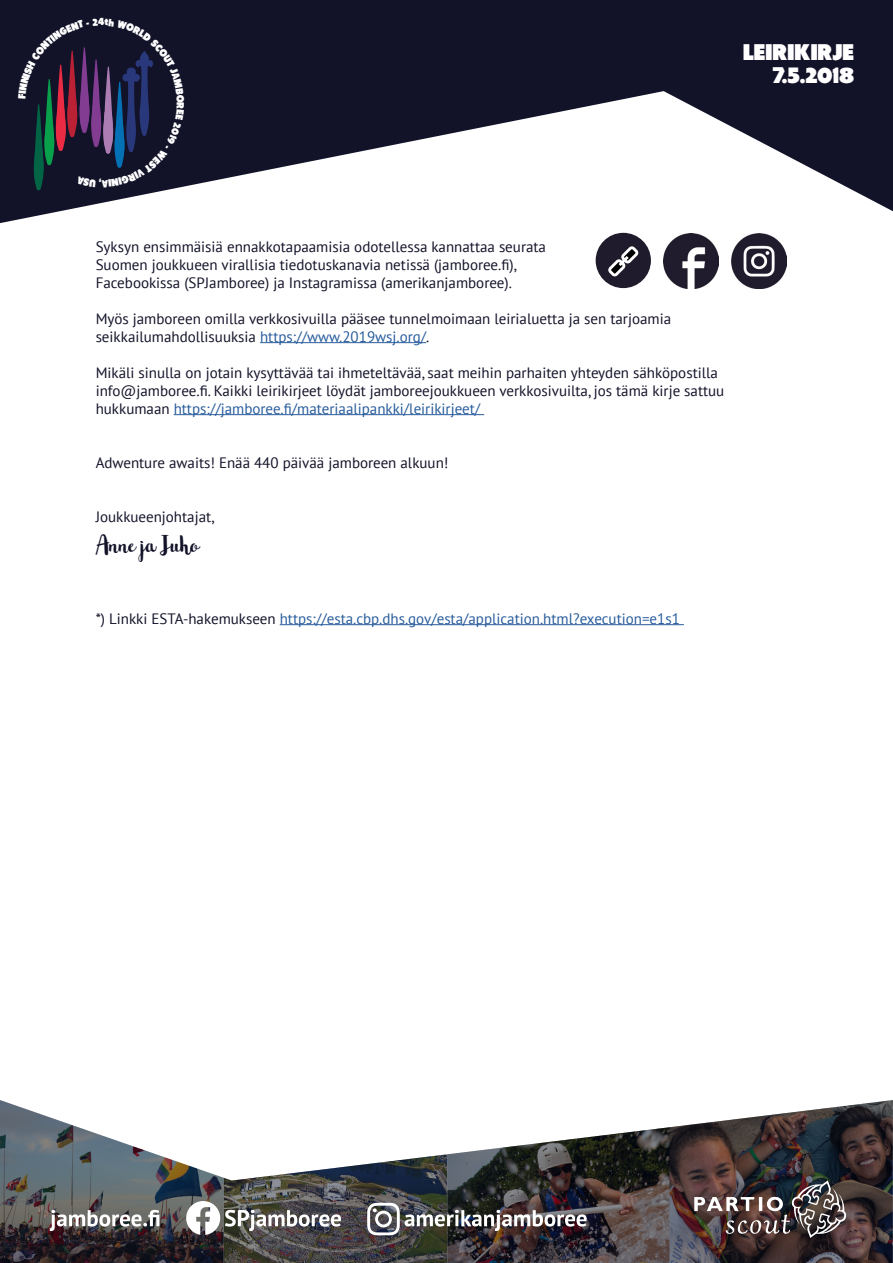
<style>
.page{position:relative;width:893px;height:1263px;background:#fff}
.page>*{position:absolute;margin:0;border:0;box-sizing:border-box;transform-origin:0 0}
.t1{font:31.5px "Northern Lights Script";color:#121229}
.t2{font:22.5px "Tondu Beta";color:#fff}
.t3{font:15px "PT Sans";color:#121229}
.t4{font:15px "PT Sans";color:#275b9b}
.t5{font:10.35px "Tondu Beta";color:#fff}
.s1{color:#275b9b}
.s2{color:#121229}
</style>
<div class="page">
<hr style="left:260px;top:342px;width:166px;height:1px;background:#275b9b">
<hr style="left:174px;top:414px;width:310px;height:1px;background:#275b9b">
<hr style="left:280px;top:624px;width:404px;height:1px;background:#275b9b">
<img style="left:0;top:1100px;width:893px;height:163px">
<svg style="left:50px;top:1210px;width:109px;height:21px"></svg>
<img style="left:367px;top:1203px;width:220px;height:32px">
<svg style="left:186px;top:1201px;width:155px;height:34px"></svg>
<img style="left:694px;top:1180px;width:153px;height:58px">
<svg style="left:0;top:0;width:893px;height:223px;fill:#121229"></svg>
<svg style="left:596px;top:233px;width:55px;height:55px"></svg>
<img style="left:731px;top:234px;width:56px;height:54px">
<img style="left:664px;top:233px;width:55px;height:55px">
<svg style="left:18px;top:18px;width:166px;height:172px"></svg>
<p class="t5" style="left:98px;top:15px;width:8px">4</p>
<p class="t2" style="left:743px;top:39px;width:113px">LEIRIKIRJE</p>
<p class="t2" style="left:772px;top:62px;width:83px">7.5.2018</p>
<p class="t3" style="left:96px;top:237px;width:452px">Syksyn ensimmäisiä ennakkotapaamisia odotellessa kannattaa seurata</p>
<p class="t3" style="left:96px;top:255px;width:422px">Suomen joukkueen virallisia tiedotuskanavia netissä (jamboree.fi),</p>
<p class="t3" style="left:96px;top:273px;width:418px">Facebookissa (SPJamboree) ja Instagramissa (amerikanjamboree).</p>
<p class="t3" style="left:96px;top:309px;width:577px">Myös jamboreen omilla verkkosivuilla pääsee tunnelmoimaan leirialuetta ja sen tarjoamia</p>
<p class="t3" style="left:96px;top:327px;width:335px">seikkailumahdollisuuksia <span class="s1">https://www.2019wsj.org/</span>.</p>
<p class="t3" style="left:96px;top:363px;width:624px">Mikäli sinulla on jotain kysyttävää tai ihmeteltävää, saat meihin parhaiten yhteyden sähköpostilla</p>
<p class="t3" style="left:96px;top:381px;width:630px">info@jamboree.fi. Kaikki leirikirjeet löydät jamboreejoukkueen verkkosivuilta, jos tämä kirje sattuu</p>
<p class="t4" style="left:96px;top:399px;width:386px"><span class="s2">hukkumaan</span> https://jamboree.fi/materiaalipankki/leirikirjeet/</p>
<p class="t3" style="left:96px;top:453px;width:354px">Adwenture awaits! Enää 440 päivää jamboreen alkuun!</p>
<p class="t3" style="left:96px;top:507px;width:120px">Joukkueenjohtajat,</p>
<p class="t1" style="left:96px;top:529px;width:105px">Anne ja Juho</p>
<p class="t4" style="left:96px;top:609px;width:586px"><span class="s2">*) Linkki ESTA-hakemukseen</span> https://esta.cbp.dhs.gov/esta/application.html?execution=e1s1</p>
</div>
